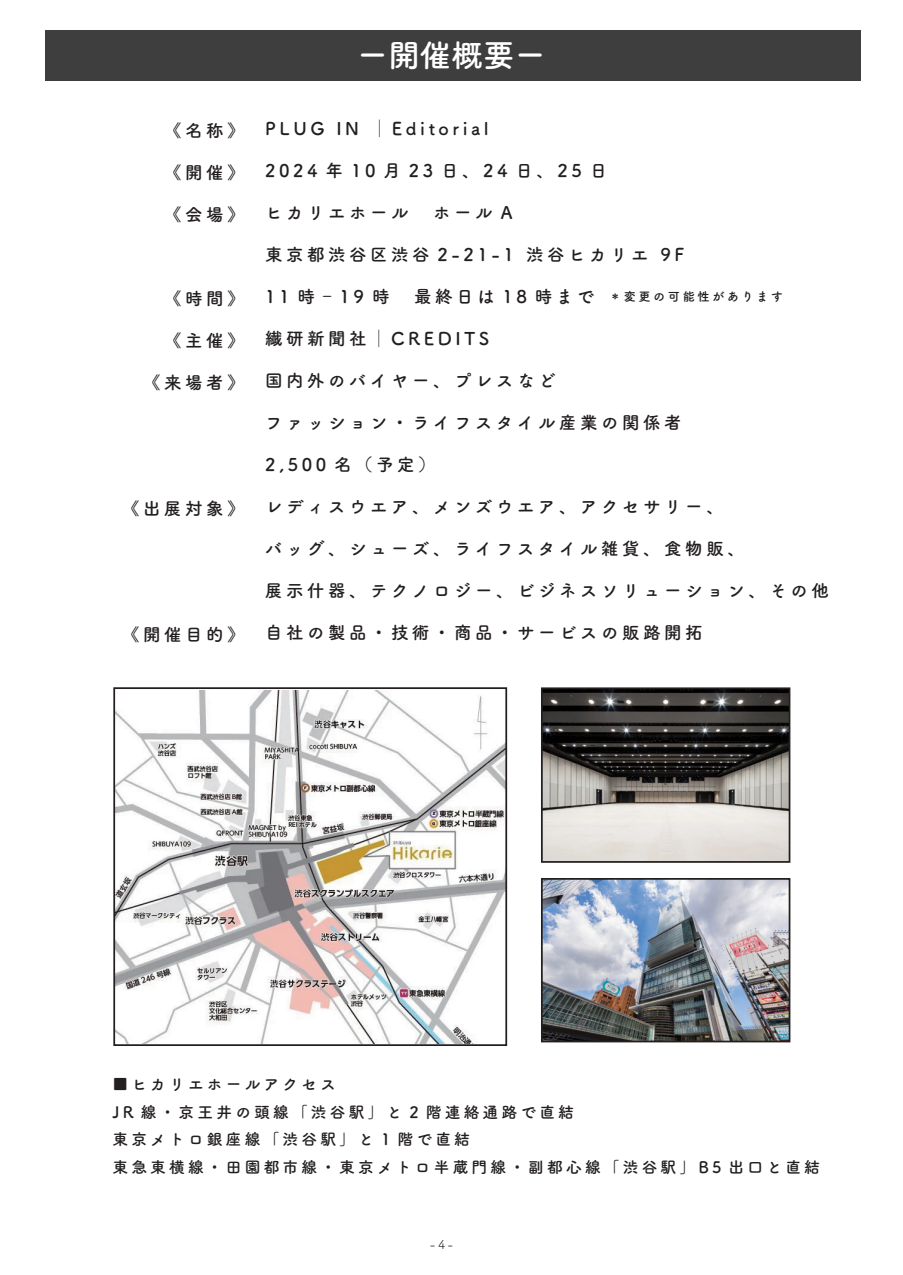
<style>
.page{position:relative;width:903px;height:1275px;background:#fff}
.page>*{position:absolute;margin:0;border:0;box-sizing:border-box;transform-origin:0 0}
.t1{font:31.5px "Tsuku A Rd Gothic Std B";color:#fff}
.t2{font:17.5px "Tsuku A Rd Gothic Std B";letter-spacing:.2em;color:#231f20}
.t3{font:15.75px/27.7px "Tsuku A Rd Gothic Std B";letter-spacing:.2em;color:#231f20}
.t4{font:12.25px "Tsuku A Rd Gothic Std B";letter-spacing:.2em;color:#231f20}
.t5{font:12.25px "Tsuku A Rd Gothic Std R";color:#231f20}
</style>
<div class="page">
<img style="left:116px;top:690px;width:388px;height:353px">
<div style="left:113px;top:687px;width:394px;height:359px;border:2px solid #231f20"></div>
<img style="left:544px;top:881px;width:243px;height:158px">
<div style="left:541px;top:878px;width:249px;height:164px;border:2px solid #231f20"></div>
<img style="left:544px;top:690px;width:243px;height:170px">
<div style="left:541px;top:687px;width:249px;height:176px;border:2px solid #231f20"></div>
<div style="left:45px;top:30px;width:815px;height:50px;background:#3e3e3f"></div>
<p class="t2" style="left:164px;top:117px;width:82px">《名称》</p>
<p class="t2" style="left:164px;top:159px;width:82px">《開催》</p>
<p class="t2" style="left:164px;top:201px;width:82px">《会場》</p>
<p class="t2" style="left:164px;top:285px;width:82px">《時間》</p>
<p class="t2" style="left:164px;top:327px;width:82px">《主催》</p>
<p class="t2" style="left:143px;top:369px;width:103px">《来場者》</p>
<p class="t2" style="left:122px;top:495px;width:124px">《出展対象》</p>
<p class="t2" style="left:122px;top:621px;width:124px">《開催目的》</p>
<h1 class="t1" style="left:357px;top:31px;width:190px">ー開催概要ー</h1>
<p class="t2" style="left:265px;top:114px;width:225px">PLUG IN │Editorial</p>
<p class="t2" style="left:265px;top:156px;width:344px">2024 年 10 月 23 日、24 日、25 日</p>
<p class="t2" style="left:265px;top:198px;width:249px">ヒカリエホール　ホール A</p>
<p class="t2" style="left:265px;top:240px;width:421px">東京都渋谷区渋谷 2-21-1 渋谷ヒカリエ 9F</p>
<p class="t2" style="left:265px;top:282px;width:330px">11 時‐19 時　最終日は 18 時まで</p>
<p class="t2" style="left:265px;top:324px;width:225px">繊研新聞社│CREDITS</p>
<p class="t2" style="left:265px;top:366px;width:292px">国内外のバイヤー、プレスなど</p>
<p class="t2" style="left:265px;top:408px;width:418px">ファッション・ライフスタイル産業の関係者</p>
<p class="t2" style="left:265px;top:450px;width:172px">2,500 名（予定）</p>
<p class="t2" style="left:265px;top:492px;width:460px">レディスウエア、メンズウエア、アクセサリー、</p>
<p class="t2" style="left:265px;top:534px;width:481px">バッグ、シューズ、ライフスタイル雑貨、食物販、</p>
<p class="t2" style="left:265px;top:576px;width:565px">展示什器、テクノロジー、ビジネスソリューション、その他</p>
<p class="t2" style="left:265px;top:618px;width:439px">自社の製品・技術・商品・サービスの販路開拓</p>
<p class="t4" style="left:609px;top:287px;width:175px">＊変更の可能性があります</p>
<p class="t3" style="left:112px;top:1069px;width:709px">■ヒカリエホールアクセス<br>JR 線・京王井の頭線「渋谷駅」と 2 階連絡通路で直結<br>東京メトロ銀座線「渋谷駅」と 1 階で直結<br>東急東横線・田園都市線・東京メトロ半蔵門線・副都心線「渋谷駅」B5 出口と直結</p>
<p class="t5" style="left:430px;top:1235px;width:25px">-4-</p>
</div>
